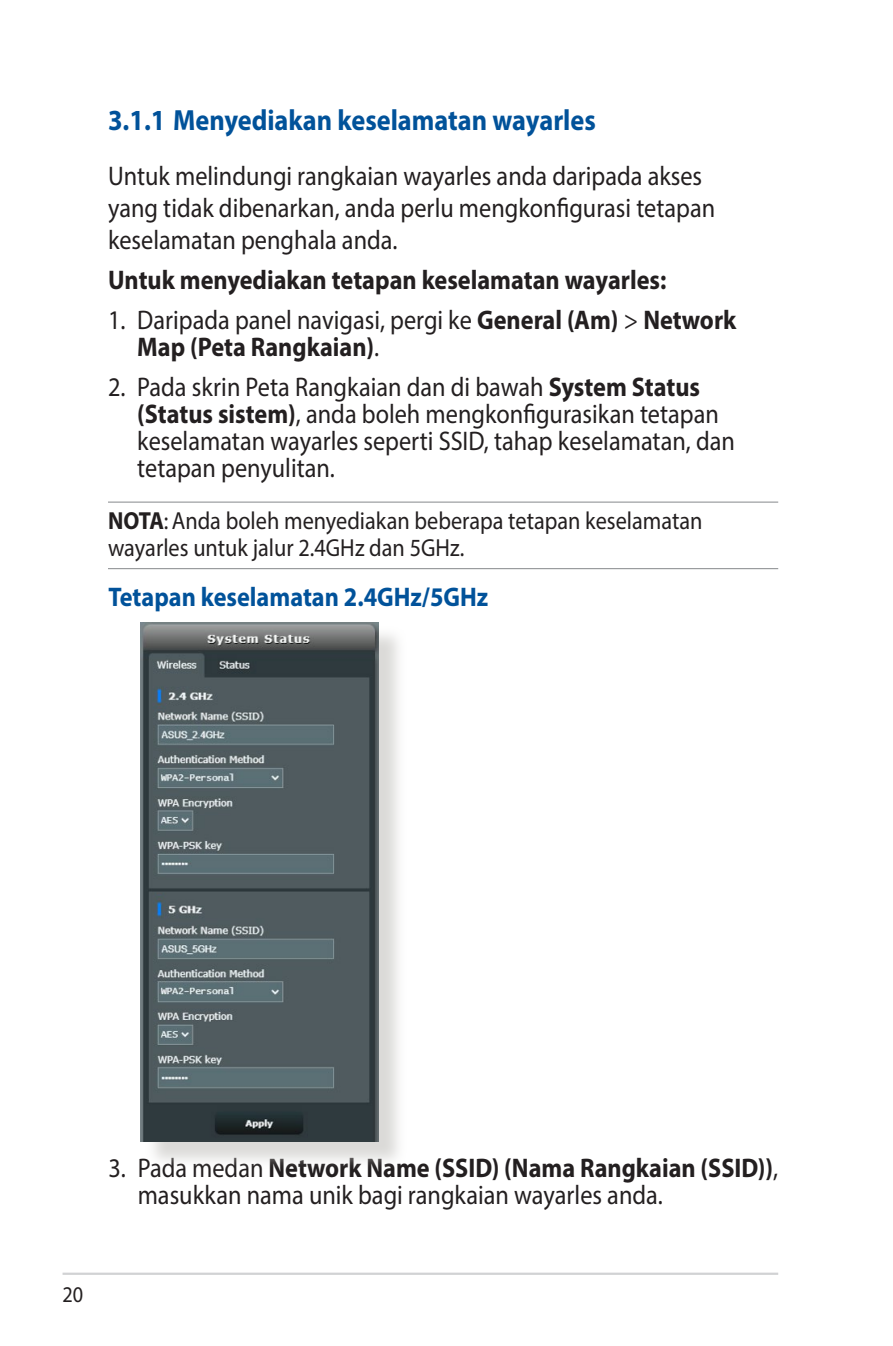
<style>
.page{position:relative;width:893px;height:1346px;background:#fff}
.page>*{position:absolute;margin:0;border:0;box-sizing:border-box;transform-origin:0 0}
.t1{font:700 29.25px "Myriad Pro";color:#01529a;scale:.9 1}
.t2{font:27px/27px "Myriad Pro";color:#231f20;scale:.9 1}
.t3{font:700 27px/27px "Myriad Pro";color:#231f20;scale:.9 1}
.t4{font:700 27px "Myriad Pro";color:#01529a;scale:.9 1}
.t5{font:24.75px/27px "Myriad Pro";color:#231f20;scale:.9 1}
.t6{font:22.5px "Myriad Pro";color:#231f20;scale:.9 1}
.s1{font-weight:400}
.s2{font-weight:700}
</style>
<div class="page">
<hr style="left:63px;top:1272px;width:715px;height:3px;background:#d1d2d4">
<hr style="left:108px;top:501px;width:670px;height:2px;background:#939598">
<hr style="left:108px;top:568px;width:670px;height:1px;background:#939598">
<div style="left:144px;top:626px;width:263px;height:543px;background:#cfcecb;opacity:.75"></div>
<img style="left:141px;top:622px;width:238px;height:519px">
<p class="t1" style="left:108px;top:101px;width:543px">3.1.1 Menyediakan keselamatan wayarles</p>
<p class="t2" style="left:108px;top:159px;width:676px;line-height:32.4px">Untuk melindungi rangkaian wayarles anda daripada akses yang tidak dibenarkan, anda perlu mengkonfigurasi tetapan keselamatan penghala anda.</p>
<p class="t3" style="left:108px;top:266px;width:622px">Untuk menyediakan tetapan keselamatan wayarles:</p>
<p class="t3" style="left:137px;top:306px;width:667px;text-indent:-29px"><span class="s1">1. Daripada panel navigasi, pergi ke</span> General (Am) <span class="s1">&gt;</span> Network<br>Map (Peta Rangkaian)<span class="s1">.</span></p>
<p class="t2" style="left:137px;top:373px;width:666px;text-indent:-29px">2. Pada skrin Peta Rangkaian dan di bawah <span class="s2">System Status (Status sistem)</span>, anda boleh mengkonfigurasikan tetapan keselamatan wayarles seperti SSID, tahap keselamatan, dan tetapan penyulitan.</p>
<p class="t5" style="left:108px;top:507px;width:662px"><span class="s2">NOTA</span>:Anda boleh menyediakan beberapa tetapan keselamatan wayarles untuk jalur 2.4GHz dan 5GHz.</p>
<p class="t4" style="left:108px;top:580px;width:424px">Tetapan keselamatan 2.4GHz/5GHz</p>
<p class="t2" style="left:138px;top:1154px;width:713px;text-indent:-29px">3. Pada medan <span class="s2">Network Name (SSID) (Nama Rangkaian (SSID))</span>, masukkan nama unik bagi rangkaian wayarles anda.</p>
<p class="t6" style="left:63px;top:1281px;width:25px">20</p>
</div>
